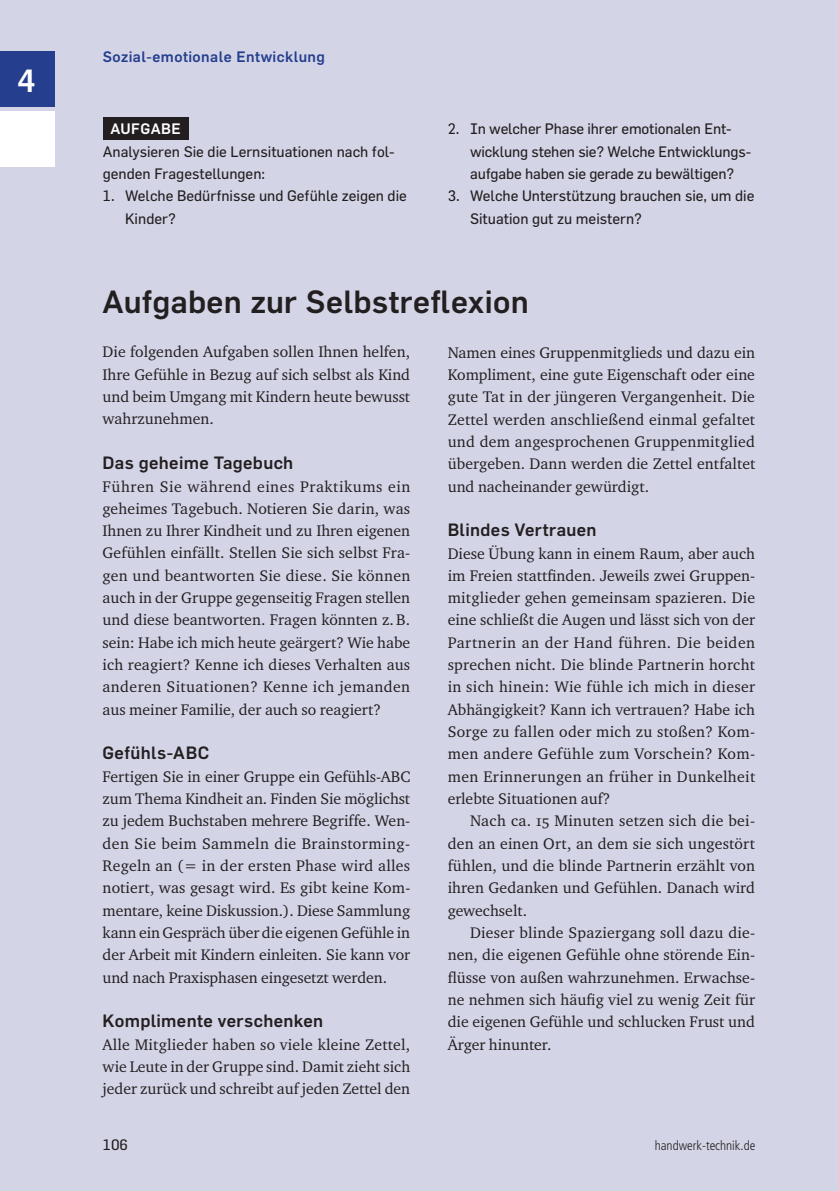
<style>
.page{position:relative;width:839px;height:1191px;background:#d4d4e7}
.page>*{position:absolute;margin:0;border:0;box-sizing:border-box;transform-origin:0 0}
.t1{font:500 31.5px "Flama";letter-spacing:.01em;color:#231f20}
.t2{font:500 31.5px "Flama";color:#fff}
.t3{font:500 17.5px "Flama";letter-spacing:.02em;color:#231f20}
.t4{font:15.75px/22.4px "Charter ITC Regu OS";letter-spacing:.005em;color:#231f20;text-align:justify}
.t5{font:15.75px "Charter ITC Regu OS";letter-spacing:.025em;color:#231f20}
.t6{font:15.75px "Charter ITC Regu OS";letter-spacing:.03em;color:#231f20}
.t7{font:14.88px/22.4px "Flama";color:#231f20}
.t8{font:500 14.88px "Flama";letter-spacing:.03em;color:#253f8e}
.t9{font:300 condensed 13.12px "Frutiger LT Std";color:#231f20}
.s1{font-weight:500;color:#fff}
</style>
<div class="page">
<div style="left:0;top:111px;width:54px;height:56px;background:#fff"></div>
<div style="left:0;top:51px;width:54px;height:56px;background:#253f8e"></div>
<div style="left:103px;top:117px;width:85px;height:23px;background:#231f20"></div>
<h1 class="t2" style="left:17px;top:61px;width:20px">4</h1>
<p class="t8" style="left:103px;top:48px;width:224px">Sozial-emotionale Entwicklung</p>
<p class="t7" style="left:103px;top:118px;width:293px;text-indent:8px"><span class="s1">AUFGABE<br></span>Analysieren Sie die Lernsituationen nach fol&shy;genden Fragestellungen:</p>
<p class="t7" style="left:125px;top:184px;width:283px;text-indent:-22px">1. Welche Bedürfnisse und Gefühle zeigen die<br>Kinder?</p>
<p class="t7" style="left:470px;top:117px;width:282px;text-indent:-22px">2. In welcher Phase ihrer emotionalen Ent&shy;wicklung stehen sie? Welche Entwicklungs&shy;aufgabe haben sie gerade zu bewältigen?</p>
<p class="t7" style="left:470px;top:184px;width:286px;text-indent:-22px">3. Welche Unterstützung brauchen sie, um die<br>Situation gut zu meistern?</p>
<p class="t1" style="left:103px;top:283px;width:428px">Aufgaben zur Selbstreflexion</p>
<p class="t4" style="left:448px;top:341px;width:309px">Namen eines Gruppenmitglieds und dazu ein Kompliment, eine gute Eigenschaft oder eine gute Tat in der jüngeren Vergangenheit. Die Zettel werden anschließend einmal gefaltet und dem angesprochenen Gruppenmitglied übergeben. Dann werden die Zettel entfaltet und nacheinander gewürdigt.</p>
<p class="t3" style="left:448px;top:519px;width:150px">Blindes Vertrauen</p>
<p class="t4" style="left:448px;top:542px;width:309px">Diese Übung kann in einem Raum, aber auch</p>
<p class="t4" style="left:448px;top:564px;width:309px">im Freien stattfinden. Jeweils zwei Gruppen-</p>
<p class="t4" style="left:448px;top:586px;width:309px">mitglieder gehen gemeinsam spazieren. Die</p>
<p class="t4" style="left:448px;top:608px;width:309px">eine schließt die Augen und lässt sich von der</p>
<p class="t6" style="left:448px;top:633px;width:309px">Partnerin an der Hand führen. Die beiden</p>
<p class="t4" style="left:448px;top:653px;width:309px">sprechen nicht. Die blinde Partnerin horcht</p>
<p class="t4" style="left:448px;top:675px;width:309px">in sich hinein: Wie fühle ich mich in dieser</p>
<p class="t4" style="left:448px;top:698px;width:309px">Abhängigkeit? Kann ich vertrauen? Habe ich</p>
<p class="t4" style="left:448px;top:720px;width:309px">Sorge zu fallen oder mich zu stoßen? Kom-</p>
<p class="t5" style="left:448px;top:744px;width:309px">men andere Gefühle zum Vorschein? Kom-</p>
<p class="t5" style="left:448px;top:766px;width:309px">men Erinnerungen an früher in Dunkelheit</p>
<p class="t4" style="left:448px;top:787px;width:164px">erlebte Situationen auf?</p>
<p class="t4" style="left:470px;top:809px;width:286px">Nach ca. 15 Minuten setzen sich die bei-</p>
<p class="t4" style="left:448px;top:832px;width:309px">den an einen Ort, an dem sie sich ungestört</p>
<p class="t4" style="left:448px;top:854px;width:309px">fühlen, und die blinde Partnerin erzählt von</p>
<p class="t4" style="left:448px;top:876px;width:309px">ihren Gedanken und Gefühlen. Danach wird</p>
<p class="t4" style="left:448px;top:899px;width:81px">gewechselt.</p>
<p class="t4" style="left:470px;top:921px;width:287px">Dieser blinde Spaziergang soll dazu die-</p>
<p class="t4" style="left:448px;top:943px;width:309px">nen, die eigenen Gefühle ohne störende Ein-</p>
<p class="t4" style="left:448px;top:966px;width:309px">flüsse von außen wahrzunehmen. Erwachse-</p>
<p class="t4" style="left:448px;top:988px;width:309px">ne nehmen sich häufig viel zu wenig Zeit für</p>
<p class="t4" style="left:448px;top:1010px;width:309px">die eigenen Gefühle und schlucken Frust und</p>
<p class="t4" style="left:448px;top:1033px;width:105px">Ärger hinunter.</p>
<p class="t4" style="left:102px;top:341px;width:309px">Die folgenden Aufgaben sollen Ihnen helfen, Ihre Gefühle in Bezug auf sich selbst als Kind und beim Umgang mit Kindern heute bewusst wahrzunehmen.</p>
<p class="t3" style="left:103px;top:452px;width:192px">Das geheime Tagebuch</p>
<p class="t4" style="left:103px;top:475px;width:309px">Führen Sie während eines Praktikums ein geheimes Tagebuch. Notieren Sie darin, was Ihnen zu Ihrer Kindheit und zu Ihren eigenen Gefühlen einfällt. Stellen Sie sich selbst Fra&shy;gen und beantworten Sie diese. Sie können auch in der Gruppe gegenseitig Fragen stellen und diese beantworten. Fragen könnten z.B. sein: Habe ich mich heute geärgert? Wie habe ich reagiert? Kenne ich dieses Verhalten aus anderen Situationen? Kenne ich jemanden aus meiner Familie, der auch so reagiert?</p>
<p class="t3" style="left:103px;top:743px;width:108px">Gefühls-ABC</p>
<p class="t4" style="left:103px;top:765px;width:309px">Fertigen Sie in einer Gruppe ein Gefühls-ABC zum Thema Kindheit an. Finden Sie möglichst zu jedem Buchstaben mehrere Begriffe. Wen&shy;den Sie beim Sammeln die Brainstorming-Regeln an (= in der ersten Phase wird alles notiert, was gesagt wird. Es gibt keine Kom&shy;mentare, keine Diskussion.). Diese Sammlung kann ein Gespräch über die eigenen Gefühle in der Arbeit mit Kindern einleiten. Sie kann vor und nach Praxisphasen eingesetzt werden.</p>
<p class="t3" style="left:103px;top:1010px;width:222px">Komplimente verschenken</p>
<p class="t4" style="left:103px;top:1033px;width:309px">Alle Mitglieder haben so viele kleine Zettel, wie Leute in der Gruppe sind. Damit zieht sich jeder zurück und schreibt auf jeden Zettel den</p>
<p class="t7" style="left:103px;top:1133px;width:27px">106</p>
<p class="t9" style="left:654px;top:1138px;width:102px">handwerk-technik.de</p>
</div>
